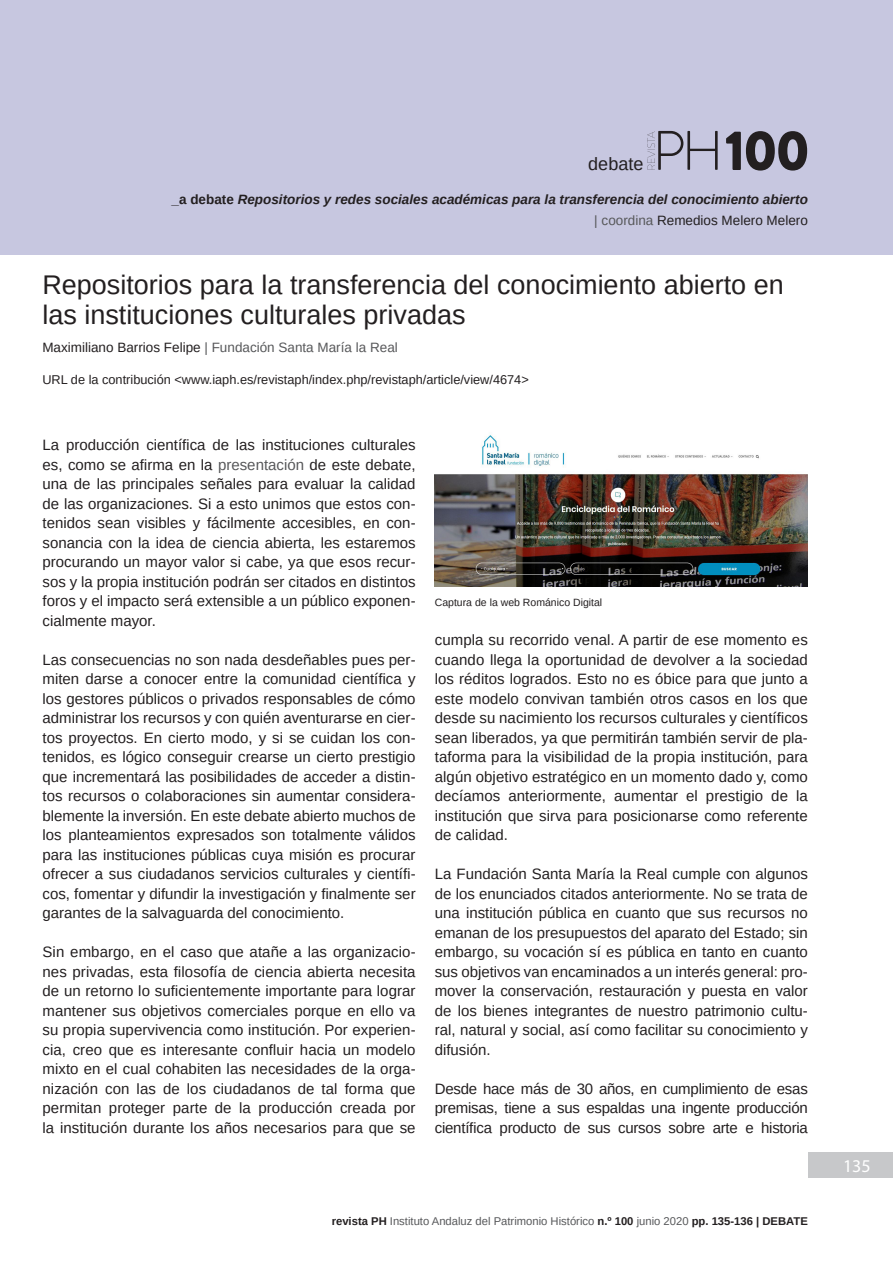
<style>
.page{position:relative;width:893px;height:1263px;background:#fff}
.page>*{position:absolute;margin:0;border:0;box-sizing:border-box;transform-origin:0 0}
.t1{font:900 56.4px "Brandon Grotesque";color:#231f20}
.Titulo{font:27px/30px "Arimo";color:#231f20}
.t2{font:18px "Arimo";color:#231f20}
.t3{font:18px "Myriad Pro";color:#fff}
.t4{font:15px/19.5px "Arimo";color:#231f20;text-align:justify}
.t5{font:italic 700 13.5px/21px "Arimo";color:#231f20;text-align:right}
.Autor{font:13.5px "Arimo";color:#57585a}
.URL_articulo{font:12.75px "Arimo";color:#231f20}
.t6{font:11.25px "Arimo";color:#57585a}
.Pie_de_Foto{font:10.5px "Arimo";color:#231f20}
.s1{font-style:normal}
.s2{font-weight:400;font-style:normal;color:#57585a}
.s3{font-weight:400;font-style:normal}
.s4{color:#231f20}
.s5{color:#57585a}
.s6{font-weight:700;color:#231f20}
</style>
<div class="page">
<div style="left:0;top:0;width:893px;height:255px;background:#c7c7e0"></div>
<div style="left:808px;top:1152px;width:85px;height:26px;background:#c7c8ca"></div>
<svg style="left:647px;top:131px;width:71px;height:39px"></svg>
<img style="left:435px;top:435px;width:373px;height:152px">
<p class="t2" style="left:588px;top:153px;width:57px">debate</p>
<h1 class="t1" style="left:725px;top:111px;width:87px">100</h1>
<p class="t5" style="left:172px;top:189px;width:638px"><span class="s1">_a debate</span> Repositorios y redes sociales académicas para la transferencia del conocimiento abierto <span class="s2">| coordina</span> <span class="s3">Remedios Melero Melero</span></p>
<p class="Titulo" style="left:42px;top:270px;width:743px">Repositorios para la transferencia del conocimiento abierto en las instituciones culturales privadas</p>
<p class="Autor" style="left:42px;top:339px;width:357px"><span class="s4">Maximiliano Barrios Felipe</span> | Fundación Santa María la Real</p>
<p class="URL_articulo" style="left:42px;top:372px;width:488px">URL de la contribución &lt;www.iaph.es/revistaph/index.php/revistaph/article/view/4674&gt;</p>
<p class="t4" style="left:43px;top:435px;width:375px">La producción científica de las instituciones culturales es, como se afirma en la <span class="s5">presentación</span> de este debate, una de las principales señales para evaluar la calidad de las organizaciones. Si a esto unimos que estos con&shy;tenidos sean visibles y fácilmente accesibles, en con&shy;sonancia con la idea de ciencia abierta, les estaremos procurando un mayor valor si cabe, ya que esos recur&shy;sos y la propia institución podrán ser citados en distintos foros y el impacto será extensible a un público exponen&shy;cialmente mayor.</p>
<p class="t4" style="left:43px;top:650px;width:375px">Las consecuencias no son nada desdeñables pues per&shy;miten darse a conocer entre la comunidad científica y los gestores públicos o privados responsables de cómo administrar los recursos y con quién aventurarse en cier&shy;tos proyectos. En cierto modo, y si se cuidan los con&shy;tenidos, es lógico conseguir crearse un cierto prestigio que incrementará las posibilidades de acceder a distin&shy;tos recursos o colaboraciones sin aumentar considera&shy;blemente la inversión. En este debate abierto muchos de los planteamientos expresados son totalmente válidos para las instituciones públicas cuya misión es procurar ofrecer a sus ciudadanos servicios culturales y científi&shy;cos, fomentar y difundir la investigación y finalmente ser garantes de la salvaguarda del conocimiento.</p>
<p class="t4" style="left:43px;top:942px;width:375px">Sin embargo, en el caso que atañe a las organizacio&shy;nes privadas, esta filosofía de ciencia abierta necesita de un retorno lo suficientemente importante para lograr mantener sus objetivos comerciales porque en ello va su propia supervivencia como institución. Por experien&shy;cia, creo que es interesante confluir hacia un modelo mixto en el cual cohabiten las necesidades de la orga&shy;nización con las de los ciudadanos de tal forma que permitan proteger parte de la producción creada por la institución durante los años necesarios para que se</p>
<p class="Pie_de_Foto" style="left:435px;top:596px;width:169px">Captura de la web Románico Digital</p>
<p class="t4" style="left:435px;top:630px;width:375px">cumpla su recorrido venal. A partir de ese momento es cuando llega la oportunidad de devolver a la sociedad los réditos logrados. Esto no es óbice para que junto a este modelo convivan también otros casos en los que desde su nacimiento los recursos culturales y científicos sean liberados, ya que permitirán también servir de pla&shy;taforma para la visibilidad de la propia institución, para algún objetivo estratégico en un momento dado y, como decíamos anteriormente, aumentar el prestigio de la institución que sirva para posicionarse como referente de calidad.</p>
<p class="t4" style="left:435px;top:864px;width:375px">La Fundación Santa María la Real cumple con algunos de los enunciados citados anteriormente. No se trata de una institución pública en cuanto que sus recursos no emanan de los presupuestos del aparato del Estado; sin embargo, su vocación sí es pública en tanto en cuanto sus objetivos van encaminados a un interés general: pro&shy;mover la conservación, restauración y puesta en valor de los bienes integrantes de nuestro patrimonio cultu&shy;ral, natural y social, así como facilitar su conocimiento y difusión.</p>
<p class="t4" style="left:435px;top:1079px;width:375px">Desde hace más de 30 años, en cumplimiento de esas premisas, tiene a sus espaldas una ingente producción científica producto de sus cursos sobre arte e historia</p>
<p class="t6" style="left:332px;top:1213px;width:478px"><span class="s6">revista PH</span> Instituto Andaluz del Patrimonio Histórico <span class="s6">n.º 100</span> junio 2020 <span class="s6">pp. 135-136 | DEBATE</span></p>
<p class="t3" style="left:843px;top:1155px;width:29px">135</p>
</div>
